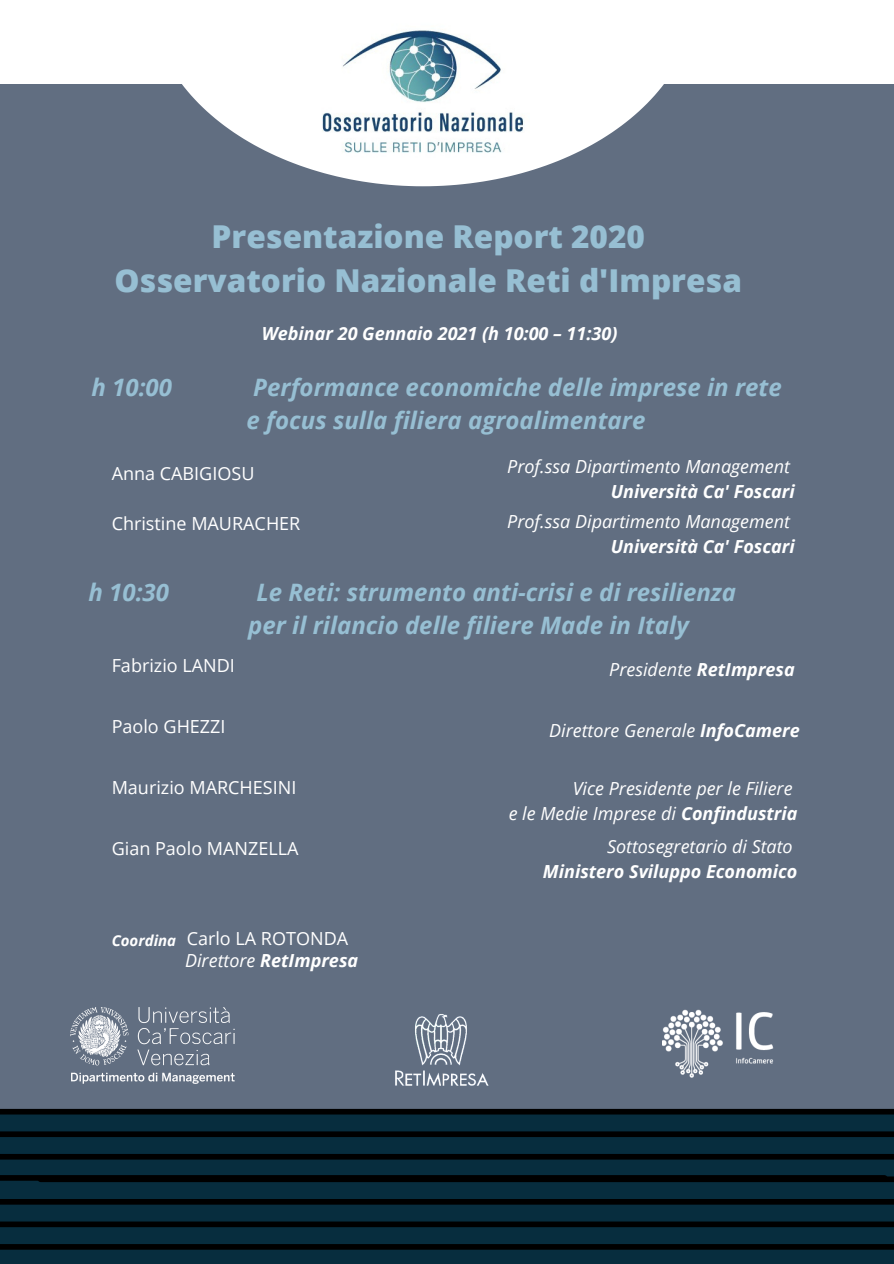
<style>
.page{position:relative;width:894px;height:1264px;background:#fff}
.page>*{position:absolute;margin:0;border:0;box-sizing:border-box;transform-origin:0 0}
.t1{font:800 31.5px "Open Sans";color:#97bfd3}
.t2{font:italic 700 24px "Open Sans";color:#97bfd3}
.t3{font:italic 18px "Open Sans";color:#fff}
.t4{font:italic 700 18px "Open Sans";color:#fff}
.t5{font:18px "Open Sans";color:#fff}
.t6{font:italic 700 15px "Open Sans";color:#fff}
.s1{font-weight:700}
.s2{font-weight:400}
</style>
<div class="page">
<div style="left:0;top:1108px;width:893px;height:155px;background:#072d3e"></div>
<div style="left:0;top:1175px;width:884px;height:5px;background:#000"></div>
<div style="left:0;top:0;width:893px;height:1112px;background:#616e81"></div>
<div style="left:0;top:1108px;width:893px;height:6px;background:#000"></div>
<svg style="left:182px;top:84px;width:482px;height:102px;fill:#fff"></svg>
<div style="left:0;top:0;width:893px;height:84px;background:#fff"></div>
<img style="left:395px;top:1014px;width:94px;height:72px">
<img style="left:71px;top:1007px;width:163px;height:76px">
<img style="left:662px;top:1009px;width:112px;height:69px">
<img style="left:314px;top:30px;width:217px;height:133px">
<div style="left:0;top:1131px;width:893px;height:5px;background:#000"></div>
<div style="left:0;top:1153px;width:893px;height:6px;background:#000"></div>
<div style="left:40px;top:1176px;width:853px;height:6px;background:#000"></div>
<div style="left:0;top:1198px;width:893px;height:6px;background:#000"></div>
<div style="left:0;top:1221px;width:893px;height:6px;background:#000"></div>
<div style="left:0;top:1243px;width:893px;height:6px;background:#000"></div>
<p class="t1" style="left:211px;top:214px;width:435px">Presentazione Report 2020</p>
<p class="t1" style="left:114px;top:258px;width:629px">Osservatorio Nazionale Reti d'Impresa</p>
<p class="t4" style="left:261px;top:321px;width:357px">Webinar 20 Gennaio 2021 (h 10:00 – 11:30)</p>
<p class="t2" style="left:91px;top:371px;width:82px">h 10:00</p>
<p class="t2" style="left:253px;top:371px;width:530px">Performance economiche delle imprese in rete</p>
<p class="t2" style="left:246px;top:403px;width:400px">e focus sulla filiera agroalimentare</p>
<p class="t5" style="left:112px;top:461px;width:144px">Anna CABIGIOSU</p>
<p class="t5" style="left:112px;top:510px;width:190px">Christine MAURACHER</p>
<p class="t3" style="left:507px;top:454px;width:284px">Prof.ssa Dipartimento Management</p>
<p class="t4" style="left:610px;top:478px;width:185px">Università Ca' Foscari</p>
<p class="t3" style="left:507px;top:509px;width:284px">Prof.ssa Dipartimento Management</p>
<p class="t4" style="left:610px;top:533px;width:185px">Università Ca' Foscari</p>
<p class="t2" style="left:88px;top:575px;width:82px">h 10:30</p>
<p class="t2" style="left:256px;top:575px;width:481px">Le Reti: strumento anti-crisi e di resilienza</p>
<p class="t2" style="left:248px;top:608px;width:442px">per il rilancio delle filiere Made in Italy</p>
<p class="t5" style="left:112px;top:652px;width:125px">Fabrizio LANDI</p>
<p class="t3" style="left:609px;top:657px;width:187px">Presidente <span class="s1">RetImpresa</span></p>
<p class="t5" style="left:112px;top:713px;width:115px">Paolo GHEZZI</p>
<p class="t5" style="left:112px;top:774px;width:186px">Maurizio MARCHESINI</p>
<p class="t5" style="left:112px;top:835px;width:188px">Gian Paolo MANZELLA</p>
<p class="t6" style="left:112px;top:930px;width:66px">Coordina</p>
<p class="t5" style="left:187px;top:926px;width:163px">Carlo LA ROTONDA</p>
<p class="t4" style="left:185px;top:947px;width:175px"><span class="s2">Direttore</span> RetImpresa</p>
<p class="t3" style="left:549px;top:717px;width:252px">Direttore Generale <span class="s1">InfoCamere</span></p>
<p class="t3" style="left:572px;top:775px;width:221px">Vice Presidente per le Filiere</p>
<p class="t3" style="left:508px;top:800px;width:290px">e le Medie Imprese di <span class="s1">Confindustria</span></p>
<p class="t3" style="left:607px;top:834px;width:187px">Sottosegretario di Stato</p>
<p class="t4" style="left:542px;top:858px;width:256px">Ministero Sviluppo Economico</p>
</div>
